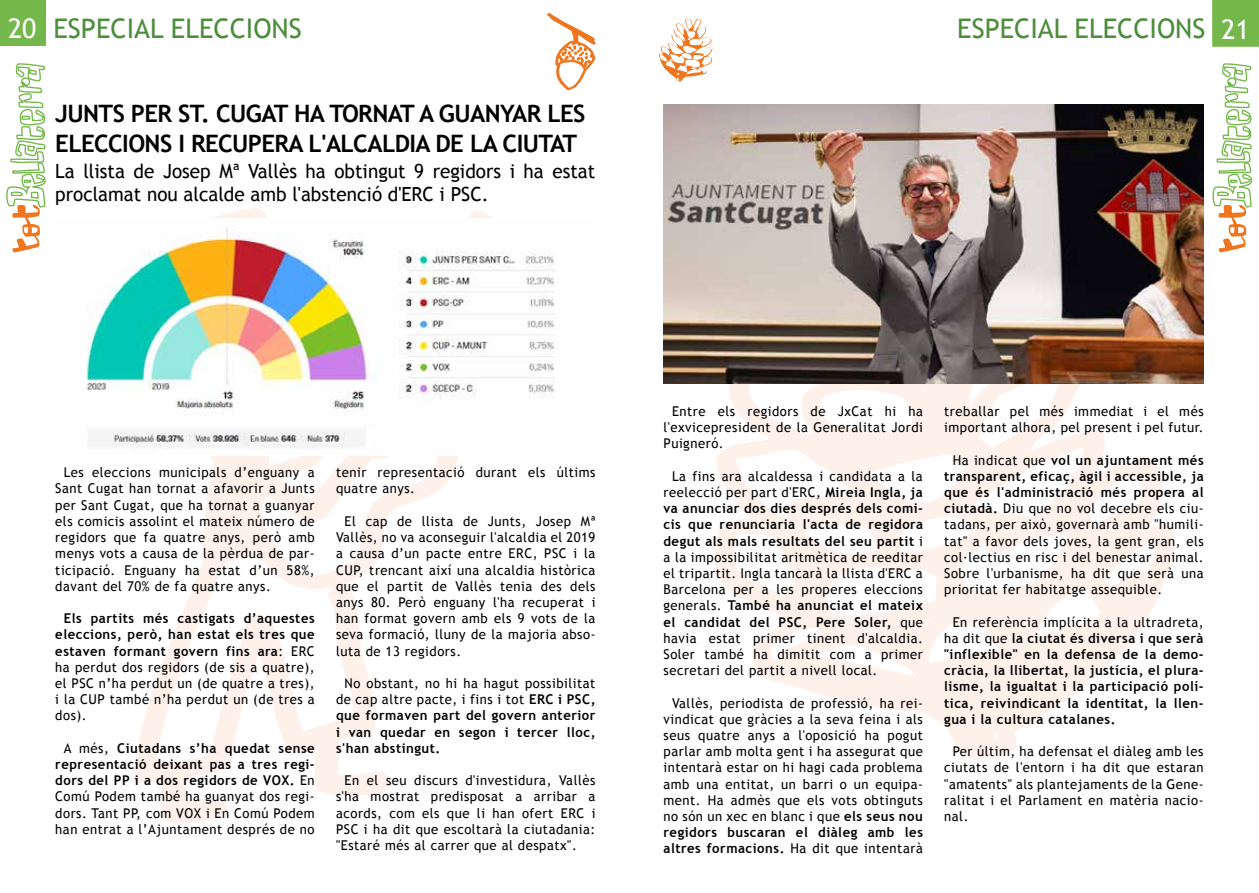
<style>
.page{position:relative;width:1259px;height:893px;background:#fff}
.page>*{position:absolute;margin:0;border:0;box-sizing:border-box;transform-origin:0 0}
.t1{font:27px "Trebuchet MS";color:#4c8e3b}
.t2{font:700 24px/30px "Trebuchet MS";letter-spacing:-.025em;color:#000}
.t3{font:19.5px/22.5px "Trebuchet MS";color:#000}
.t4{font:13.5px/16.2px "Trebuchet MS";letter-spacing:.04em;color:#000;text-align:justify}
.t5{font:700 13.5px/16.2px "Trebuchet MS";letter-spacing:.04em;color:#000;text-align:justify}
.s1{color:#fff}
.s2{font-weight:700}
.s3{font-weight:400}
</style>
<div class="page">
<svg style="left:659px;top:18px;width:54px;height:64px"></svg>
<svg style="left:715px;top:384px;width:460px;height:376px"></svg>
<svg style="left:547px;top:13px;width:49px;height:78px"></svg>
<svg style="left:133px;top:208px;width:359px;height:615px"></svg>
<div style="left:0;top:0;width:46px;height:46px;background:#74b74a"></div>
<div style="left:1212px;top:0;width:47px;height:47px;background:#74b74a"></div>
<svg style="left:6px;top:63px;width:40px;height:189px"></svg>
<svg style="left:1212px;top:63px;width:40px;height:189px"></svg>
<img style="left:86px;top:219px;width:469px;height:236px">
<img style="left:663px;top:104px;width:540px;height:280px">
<h1 class="t1" style="left:8px;top:12px;width:295px"><span class="s1">20</span> ESPECIAL ELECCIONS</h1>
<h1 class="t1" style="left:957px;top:11px;width:294px">ESPECIAL ELECCIONS <span class="s1">21</span></h1>
<h2 class="t2" style="left:55px;top:98px;width:531px">JUNTS PER ST. CUGAT HA TORNAT A GUANYAR LES<br>ELECCIONS I RECUPERA L'ALCALDIA DE LA CIUTAT</h2>
<h3 class="t3" style="left:55px;top:160px;width:541px">La llista de Josep Mª Vallès ha obtingut 9 regidors i ha estat proclamat nou alcalde amb l'abstenció d'ERC i PSC.</h3>
<p class="t4" style="left:55px;top:464px;width:261px;text-indent:9px">Les eleccions municipals d’enguany a Sant Cugat han tornat a afavorir a Junts per Sant Cugat, que ha tornat a guanyar els comicis assolint el mateix número de regidors que fa quatre anys, però amb menys vots a causa de la pèrdua de par&shy;ticipació. Enguany ha estat d’un 58%, davant del 70% de fa quatre anys.</p>
<p class="t4" style="left:55px;top:610px;width:261px;text-indent:8px"><span class="s2">Els partits més castigats d’aquestes eleccions, però, han estat els tres que estaven formant govern fins ara</span>: ERC ha perdut dos regidors (de sis a quatre), el PSC n’ha perdut un (de quatre a tres), i la CUP també n’ha perdut un (de tres a dos).</p>
<p class="t4" style="left:55px;top:740px;width:261px;text-indent:8px">A més, <span class="s2">Ciutadans s’ha quedat sense representació deixant pas a tres regi&shy;dors del PP i a dos regidors de VOX.</span> En Comú Podem també ha guanyat dos regi&shy;dors. Tant PP, com VOX i En Comú Podem han entrat a l’Ajuntament després de no</p>
<p class="t4" style="left:336px;top:464px;width:261px">tenir representació durant els últims quatre anys.</p>
<p class="t4" style="left:336px;top:513px;width:261px;text-indent:9px">El cap de llista de Junts, Josep Mª Vallès, no va aconseguir l'alcaldia el 2019 a causa d’un pacte entre ERC, PSC i la CUP, trencant així una alcaldia històrica que el partit de Vallès tenia des dels anys 80. Però enguany l'ha recuperat i han format govern amb els 9 vots de la seva formació, lluny de la majoria abso&shy;luta de 13 regidors.</p>
<p class="t5" style="left:336px;top:675px;width:261px;text-indent:8px"><span class="s3">No obstant, no hi ha hagut possibilitat de cap altre pacte, i fins i tot</span> ERC i PSC, que formaven part del govern anterior i van quedar en segon i tercer lloc, s'han abstingut.</p>
<p class="t4" style="left:336px;top:772px;width:261px;text-indent:8px">En el seu discurs d'investidura, Vallès s'ha mostrat predisposat a arribar a acords, com els que li han ofert ERC i PSC i ha dit que escoltarà la ciutadania: "Estaré més al carrer que al despatx".</p>
<p class="t4" style="left:663px;top:403px;width:261px;text-indent:8px">Entre els regidors de JxCat hi ha l'exvicepresident de la Generalitat Jordi Puigneró.</p>
<p class="t4" style="left:663px;top:468px;width:261px;text-indent:9px">La fins ara alcaldessa i candidata a la reelecció per part d'ERC, <span class="s2">Mireia Ingla, ja va anunciar dos dies després dels comi&shy;cis que renunciaria l'acta de regidora degut als mals resultats del seu partit</span> i a la impossibilitat aritmètica de reeditar el tripartit. Ingla tancarà la llista d'ERC a Barcelona per a les properes eleccions generals. <span class="s2">També ha anunciat el mateix el candidat del PSC, Pere Soler,</span> que havia estat primer tinent d'alcaldia.<br>Soler també ha dimitit com a primer secretari del partit a nivell local.</p>
<p class="t4" style="left:663px;top:695px;width:261px;text-indent:8px">Vallès, periodista de professió, ha rei&shy;vindicat que gràcies a la seva feina i als seus quatre anys a l'oposició ha pogut parlar amb molta gent i ha assegurat que intentarà estar on hi hagi cada problema amb una entitat, un barri o un equipa&shy;ment. Ha admès que els vots obtinguts no són un xec en blanc i que <span class="s2">els seus nou regidors buscaran el diàleg amb les altres formacions.</span> Ha dit que intentarà</p>
<p class="t4" style="left:944px;top:403px;width:261px">treballar pel més immediat i el més important alhora, pel present i pel futur.</p>
<p class="t4" style="left:944px;top:452px;width:261px;text-indent:8px">Ha indicat que <span class="s2">vol un ajuntament més transparent, eficaç, àgil i accessible, ja que és l'administració més propera al ciutadà.</span> Diu que no vol decebre els ciu&shy;tadans, per això, governarà amb "humili&shy;tat" a favor dels joves, la gent gran, els col·lectius en risc i del benestar animal.<br>Sobre l'urbanisme, ha dit que serà una prioritat fer habitatge assequible.</p>
<p class="t5" style="left:944px;top:614px;width:261px;text-indent:8px"><span class="s3">En referència implícita a la ultradreta, ha dit que</span> la ciutat és diversa i que serà "inflexible" en la defensa de la demo&shy;cràcia, la llibertat, la justícia, el plura&shy;lisme, la igualtat i la participació polí&shy;tica, reivindicant la identitat, la llen&shy;gua i la cultura catalanes.</p>
<p class="t4" style="left:944px;top:743px;width:261px;text-indent:8px">Per últim, ha defensat el diàleg amb les ciutats de l'entorn i ha dit que estaran "amatents" als plantejaments de la Gene&shy;ralitat i el Parlament en matèria nacio&shy;nal.</p>
</div>
